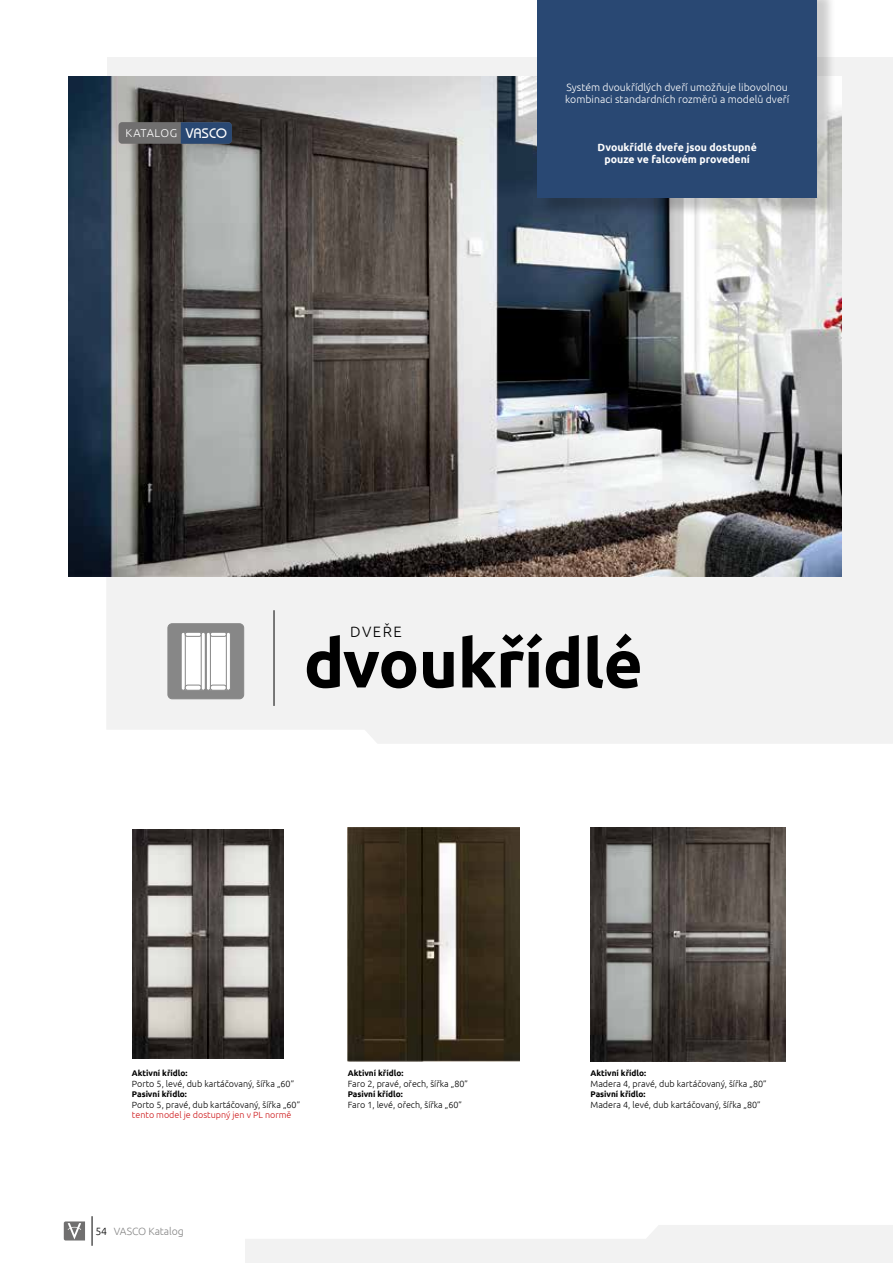
<style>
.page{position:relative;width:893px;height:1263px;background:#fff}
.page>*{position:absolute;margin:0;border:0;box-sizing:border-box;transform-origin:0 0}
.t1{font:700 67.5px "Ubuntu";letter-spacing:-.01em;color:#000}
.t2{font:300 15px "Ubuntu";letter-spacing:.1em;color:#000}
.t3{font:300 11.25px "Ubuntu";letter-spacing:.035em;color:#fff}
.t4{font:300 10.5px/12px "Ubuntu";color:#fff}
.t5{font:700 10.5px/12px "Ubuntu";color:#fff;text-align:center}
.t6{font:300 10.5px "Ubuntu";letter-spacing:-.01em;color:#878787}
.t7{font:300 9px "Ubuntu";color:#000}
.t8{font:300 9px "Ubuntu";color:#cd1719}
.t9{font:700 8.25px "Ubuntu";color:#000}
.s1{font-family:"Bahamas";font-weight:400;font-size:13.8px}
.s2{color:#000}
</style>
<div class="page">
<svg style="left:64px;top:1221px;width:21px;height:19px"></svg>
<hr style="left:92px;top:1216px;width:1px;height:30px;background:#000">
<svg style="left:245px;top:1225px;width:648px;height:38px"></svg>
<div style="left:108px;top:57px;width:785px;height:175px;background:#f2f2f2"></div>
<div style="left:106px;top:232px;width:787px;height:512px;background:#f2f2f2"></div>
<img style="left:68px;top:77px;width:774px;height:499px">
<div style="left:540px;top:0;width:296px;height:217px;background:#000;opacity:.2"></div>
<div style="left:537px;top:0;width:280px;height:198px;background:#294873"></div>
<div style="left:168px;top:624px;width:76px;height:75px;background:#878787;border-radius:4px"></div>
<div style="left:168px;top:623px;width:76px;height:76px;border:1px solid #878787;border-radius:4px"></div>
<div style="left:181px;top:632px;width:24px;height:58px;background:#fff;border-radius:4px"></div>
<div style="left:181px;top:632px;width:24px;height:58px;border:1px solid #878787;border-radius:4px"></div>
<div style="left:181px;top:632px;width:4px;height:58px;border:1px solid #878787;border-radius:2px"></div>
<div style="left:185px;top:632px;width:17px;height:5px;border:1px solid #878787;border-radius:2px"></div>
<div style="left:185px;top:685px;width:17px;height:5px;border:1px solid #878787;border-radius:3px"></div>
<div style="left:201px;top:632px;width:4px;height:58px;border:1px solid #878787;border-radius:2px"></div>
<div style="left:207px;top:633px;width:23px;height:57px;background:#fff;border-radius:4px"></div>
<div style="left:206px;top:632px;width:24px;height:58px;border:1px solid #878787;border-radius:4px"></div>
<div style="left:206px;top:632px;width:5px;height:58px;border:1px solid #878787;border-radius:2px"></div>
<div style="left:210px;top:632px;width:17px;height:5px;border:1px solid #878787;border-radius:2px"></div>
<div style="left:210px;top:685px;width:17px;height:5px;border:1px solid #878787;border-radius:3px"></div>
<hr style="left:226px;top:632px;width:4px;height:58px;background:#fff;border-radius:2px">
<div style="left:226px;top:632px;width:5px;height:58px;border:1px solid #878787;border-radius:2px"></div>
<hr style="left:274px;top:610px;width:1px;height:96px;background:#000">
<img style="left:133px;top:829px;width:151px;height:230px">
<img style="left:348px;top:827px;width:171px;height:234px">
<img style="left:591px;top:827px;width:194px;height:234px">
<div style="left:119px;top:122px;width:113px;height:22px;background:#706f6f;border-radius:4px"></div>
<svg style="left:181px;top:122px;width:51px;height:22px"></svg>
<p class="t3" style="left:126px;top:127px;width:103px">KATALOG <span class="s1">VASCO</span></p>
<p class="t4" style="left:565px;top:81px;width:225px">Systém dvoukřídlých dveří umožňuje libovolnou kombinaci standardních rozměrů a modelů dveří</p>
<p class="t5" style="left:598px;top:141px;width:161px">Dvoukřídlé dveře jsou dostupné pouze ve falcovém provedení</p>
<h2 class="t2" style="left:350px;top:622px;width:53px">DVEŘE</h2>
<h1 class="t1" style="left:304px;top:622px;width:341px">dvoukřídlé</h1>
<p class="t9" style="left:132px;top:1068px;width:57px">Aktivní křídlo:</p>
<p class="t7" style="left:132px;top:1078px;width:164px">Porto 5, levé, dub kartáčovaný, šířka „60”</p>
<p class="t9" style="left:132px;top:1089px;width:56px">Pasivní křídlo:</p>
<p class="t7" style="left:132px;top:1099px;width:170px">Porto 5, pravé, dub kartáčovaný, šířka „60”</p>
<p class="t8" style="left:132px;top:1110px;width:161px">tento model je dostupný jen v PL normě</p>
<p class="t6" style="left:95px;top:1225px;width:90px"><span class="s2">54</span> VASCO Katalog</p>
<p class="t9" style="left:348px;top:1068px;width:57px">Aktivní křídlo:</p>
<p class="t7" style="left:348px;top:1078px;width:122px">Faro 2, pravé, ořech, šířka „80”</p>
<p class="t9" style="left:348px;top:1089px;width:56px">Pasivní křídlo:</p>
<p class="t7" style="left:348px;top:1099px;width:116px">Faro 1, levé, ořech, šířka „60”</p>
<p class="t9" style="left:591px;top:1068px;width:57px">Aktivní křídlo:</p>
<p class="t7" style="left:591px;top:1078px;width:178px">Madera 4, pravé, dub kartáčovaný, šířka „80”</p>
<p class="t9" style="left:591px;top:1089px;width:56px">Pasivní křídlo:</p>
<p class="t7" style="left:591px;top:1099px;width:172px">Madera 4, levé, dub kartáčovaný, šířka „80”</p>
</div>
